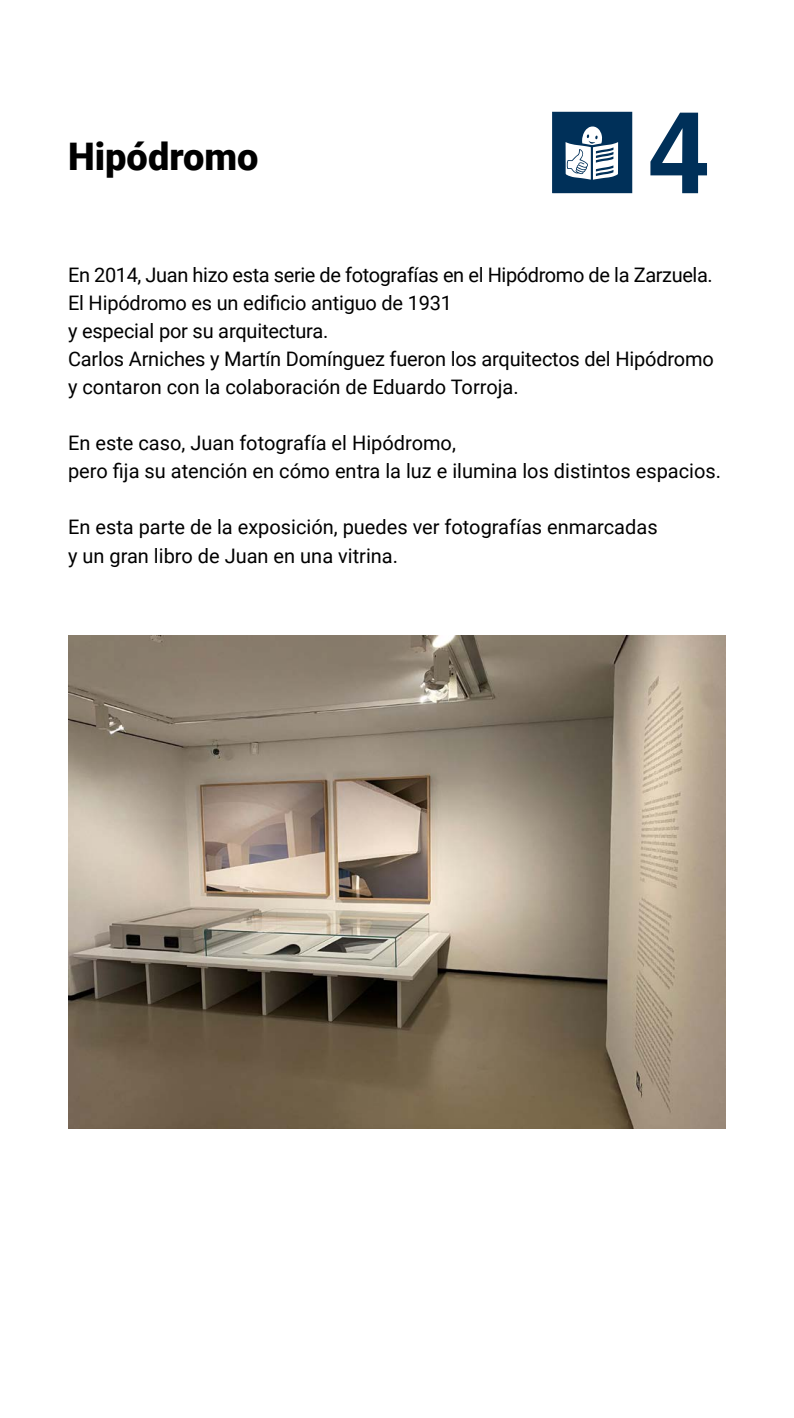
<style>
.page{position:relative;width:794px;height:1418px;background:#fff}
.page>*{position:absolute;margin:0;border:0;box-sizing:border-box;transform-origin:0 0}
.t1{font:700 113.4px "Helvetica LT Std";color:#003059}
.t2{font:900 38px "Roboto";color:#000}
.t3{font:20px "Roboto";letter-spacing:-.01em;color:#000}
</style>
<div class="page">
<svg style="left:552px;top:112px;width:80px;height:81px"></svg>
<img style="left:68px;top:635px;width:658px;height:493px">
<p class="t2" style="left:68px;top:130px;width:192px">Hipódromo</p>
<p class="t1" style="left:647px;top:84px;width:65px">4</p>
<p class="t3" style="left:68px;top:261px;width:646px">En 2014, Juan hizo esta serie de fotografías en el Hipódromo de la Zarzuela.</p>
<p class="t3" style="left:68px;top:289px;width:385px">El Hipódromo es un edificio antiguo de 1931</p>
<p class="t3" style="left:68px;top:317px;width:262px">y especial por su arquitectura.</p>
<p class="t3" style="left:68px;top:345px;width:647px">Carlos Arniches y Martín Domínguez fueron los arquitectos del Hipódromo</p>
<p class="t3" style="left:68px;top:373px;width:452px">y contaron con la colaboración de Eduardo Torroja.</p>
<p class="t3" style="left:68px;top:429px;width:389px">En este caso, Juan fotografía el Hipódromo,</p>
<p class="t3" style="left:68px;top:457px;width:654px">pero fija su atención en cómo entra la luz e ilumina los distintos espacios.</p>
<p class="t3" style="left:68px;top:513px;width:591px">En esta parte de la exposición, puedes ver fotografías enmarcadas</p>
<p class="t3" style="left:68px;top:541px;width:331px">y un gran libro de Juan en una vitrina.</p>
</div>
